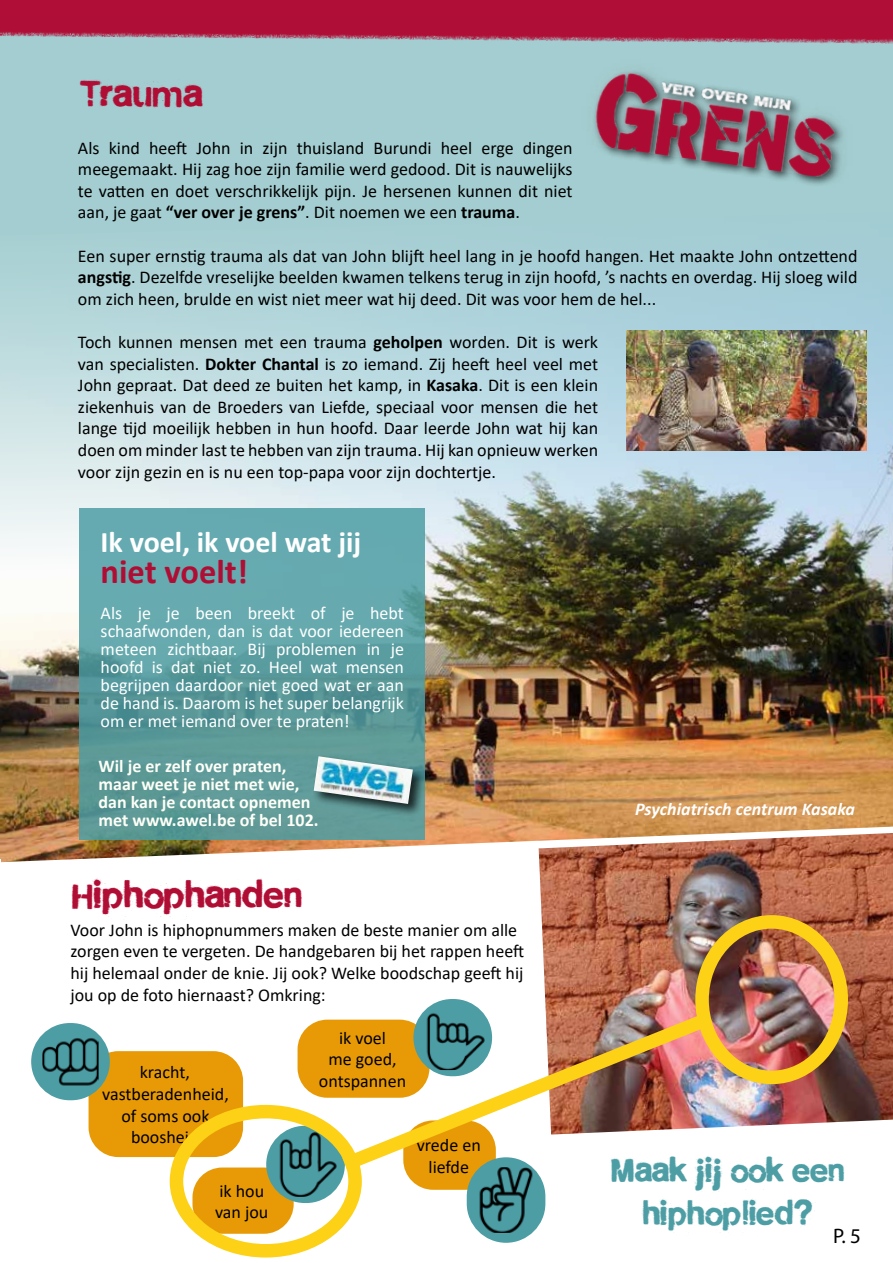
<style>
.page{position:relative;width:893px;height:1263px;background:#fff}
.page>*{position:absolute;margin:0;border:0;box-sizing:border-box;transform-origin:0 0}
.t1{font:40.5px "cityburn";color:#b00d35}
.t2{font:36px/43.2px "cityburn";color:#4c9da4;text-align:center}
.t3{font:700 34.5px "Calibri";color:#b00d35}
.t4{font:700 30px "Calibri";color:#fff}
.t5{font:21px "Myriad Pro";color:#000}
.t6{font:18px/21.6px "Calibri";color:#000;text-align:justify}
.t7{font:18px/18px "Calibri";color:#fff;text-align:justify}
.t8{font:700 18px/18px "Calibri";color:#fefff7}
.t9{font:italic 700 18px "Calibri";color:#fff}
.s1{font-weight:700}
</style>
<div class="page">
<img style="left:539px;top:862px;width:354px;height:265px">
<div style="left:0;top:15px;width:893px;height:631px;background:#a3cdd0"></div>
<img style="left:594px;top:71px;width:249px;height:109px">
<img style="left:0;top:274px;width:893px;height:588px">
<svg style="left:0;top:0;width:893px;height:44px"></svg>
<img style="left:626px;top:331px;width:240px;height:120px">
<div style="left:89px;top:1051px;width:154px;height:106px;background:#e89a06;border-radius:30px"></div>
<div style="left:403px;top:1120px;width:93px;height:70px;background:#e89a06;border-radius:30px"></div>
<div style="left:192px;top:1167px;width:102px;height:67px;background:#e89a06;border-radius:30px"></div>
<div style="left:298px;top:1020px;width:131px;height:78px;background:#e89a06;border-radius:30px"></div>
<div style="left:31px;top:1023px;width:79px;height:77px;background:#4c9da4;border-radius:39px"></div>
<img style="left:42px;top:1033px;width:57px;height:57px">
<div style="left:467px;top:1157px;width:78px;height:86px;background:#4c9da4;border-radius:39px"></div>
<img style="left:473px;top:1182px;width:66px;height:51px">
<svg style="left:266px;top:1126px;width:79px;height:77px"></svg>
<img style="left:272px;top:1132px;width:67px;height:65px">
<svg style="left:79px;top:508px;width:346px;height:332px"></svg>
<div style="left:312px;top:754px;width:114px;height:64px;background:#000;opacity:.75"></div>
<img style="left:314px;top:756px;width:99px;height:48px">
<div style="left:170px;top:1105px;width:192px;height:152px;border:14px solid #fcd116;border-radius:50%"></div>
<div style="left:695px;top:915px;width:153px;height:169px;border:14px solid #fcd116;border-radius:50%"></div>
<img style="left:327px;top:1002px;width:397px;height:180px">
<h1 class="t1" style="left:80px;top:69px;width:123px">Trauma</h1>
<p class="t6" style="left:78px;top:136px;width:496px">Als kind heeft John in zijn thuisland Burundi heel erge dingen meegemaakt. Hij zag hoe zijn familie werd gedood. Dit is nauwelijks te vatten en doet verschrikkelijk pijn. Je hersenen kunnen dit niet aan, je gaat <span class="s1">“ver over je grens”</span>. Dit noemen we een <span class="s1">trauma</span>.</p>
<p class="t6" style="left:78px;top:244px;width:781px">Een super ernstig trauma als dat van John blijft heel lang in je hoofd hangen. Het maakte John ontzettend <span class="s1">angstig</span>. Dezelfde vreselijke beelden kwamen telkens terug in zijn hoofd, ’s nachts en overdag. Hij sloeg wild om zich heen, brulde en wist niet meer wat hij deed. Dit was voor hem de hel...</p>
<p class="t6" style="left:78px;top:331px;width:522px">Toch kunnen mensen met een trauma <span class="s1">geholpen</span> worden. Dit is werk van specialisten. <span class="s1">Dokter Chantal</span> is zo iemand. Zij heeft heel veel met John gepraat. Dat deed ze buiten het kamp, in <span class="s1">Kasaka</span>. Dit is een klein ziekenhuis van de Broeders van Liefde, speciaal voor mensen die het lange tijd moeilijk hebben in hun hoofd. Daar leerde John wat hij kan doen om minder last te hebben van zijn trauma. Hij kan opnieuw werken voor zijn gezin en is nu een top-papa voor zijn dochtertje.</p>
<h3 class="t4" style="left:101px;top:520px;width:262px">Ik voel, ik voel wat jij</h3>
<h3 class="t3" style="left:101px;top:547px;width:149px">niet voelt!</h3>
<p class="t7" style="left:101px;top:604px;width:305px">Als je je been breekt of je hebt schaafwonden, dan is dat voor iedereen meteen zichtbaar. Bij problemen in je hoofd is dat niet zo. Heel wat mensen begrijpen daardoor niet goed wat er aan de hand is. Daarom is het super belangrijk om er met iemand over te praten!</p>
<p class="t8" style="left:99px;top:757px;width:222px">Wil je er zelf over praten, maar weet je niet met wie, dan kan je contact opnemen met www.awel.be of bel 102.</p>
<h1 class="t1" style="left:72px;top:870px;width:232px">Hiphophanden</h1>
<p class="t6" style="left:70px;top:918px;width:455px;text-align:left">Voor John is hiphopnummers maken de beste manier om alle zorgen even te vergeten. De handgebaren bij het rappen heeft hij helemaal onder de knie. Jij ook? Welke boodschap geeft hij jou op de foto hiernaast? Omkring:</p>
<p class="t6" style="left:102px;top:1061px;width:128px;text-align:center">kracht, vastberadenheid, of soms ook boosheid</p>
<p class="t6" style="left:215px;top:1179px;width:55px">ik hou van jou</p>
<p class="t6" style="left:319px;top:1026px;width:89px;text-align:center">ik voel<br>me goed, ontspannen</p>
<p class="t6" style="left:417px;top:1134px;width:66px;text-align:center">vrede en liefde</p>
<p class="t9" style="left:635px;top:796px;width:222px">Psychiatrisch centrum Kasaka</p>
<h2 class="t2" style="left:611px;top:1148px;width:235px">Maak jij ook een hiphoplied?</h2>
<p class="t5" style="left:833px;top:1223px;width:29px">P. 5</p>
</div>
